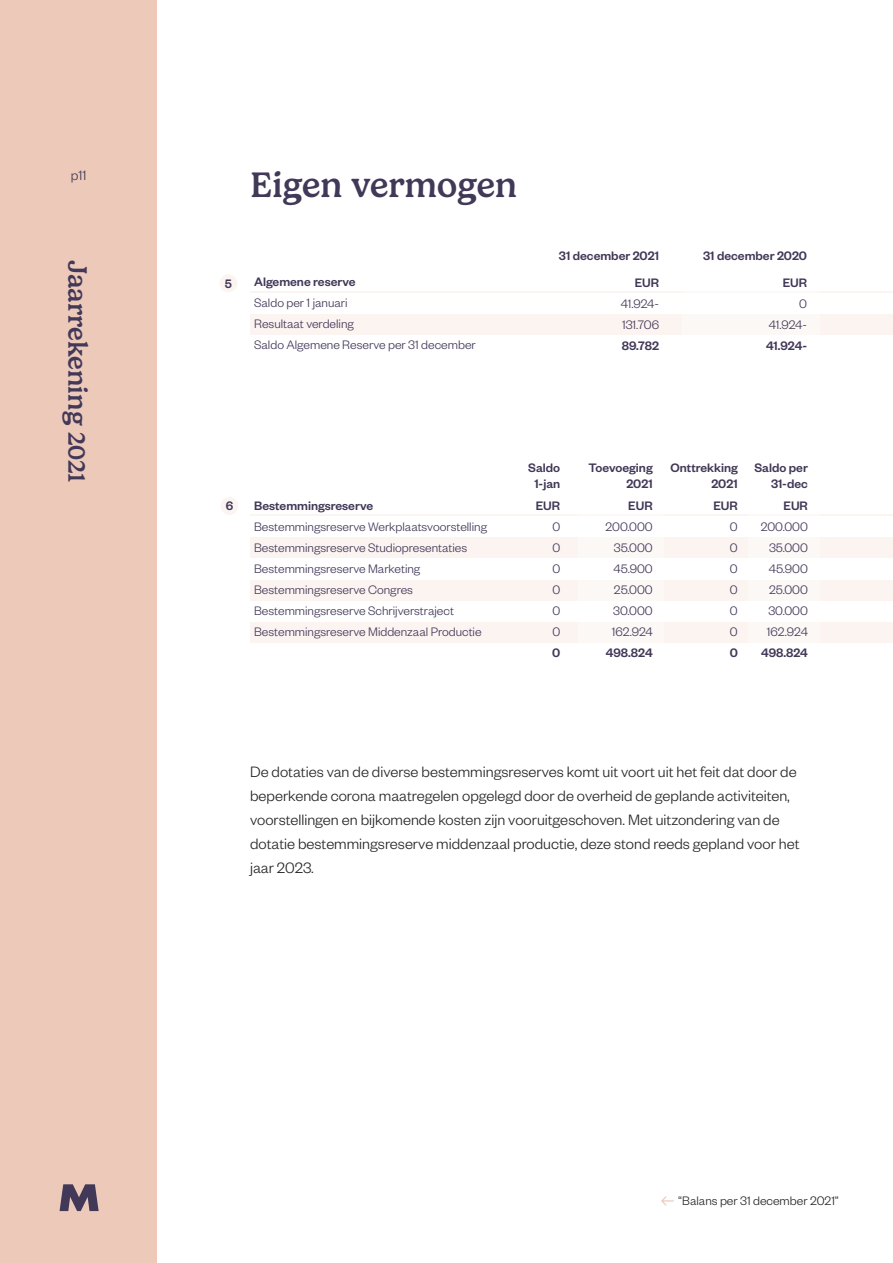
<style>
.page{position:relative;width:893px;height:1263px;background:#fff}
.page>*{position:absolute;margin:0;border:0;box-sizing:border-box;transform-origin:0 0}
.t1{font:500 36px "Gelica";color:#423857}
.t2{font:500 27px "Gelica";color:#423857}
.t3{font:300 16.5px/24px "Founders Grotesk";color:#262626}
.t4{font:300 15px "Founders Grotesk";color:#423857}
.t5{font:300 13.5px/21px "Founders Grotesk";color:#423857;text-align:justify}
.t6{font:500 13.5px/16.2px "Founders Grotesk";color:#423857;text-align:right}
.t7{font:300 13.5px "Founders Grotesk";color:#262626}
.s1{font-size:24px}
</style>
<div class="page">
<div style="left:0;top:0;width:156px;height:1263px;background:#edc9ba"></div>
<svg style="left:60px;top:1184px;width:39px;height:27px"></svg>
<svg style="left:661px;top:1196px;width:13px;height:9px"></svg>
<div style="left:250px;top:314px;width:643px;height:21px;background:#fbf4f1"></div>
<div style="left:250px;top:538px;width:643px;height:20px;background:#fbf4f1"></div>
<div style="left:250px;top:580px;width:643px;height:20px;background:#fbf4f1"></div>
<div style="left:250px;top:622px;width:643px;height:20px;background:#fbf4f1"></div>
<hr style="left:250px;top:291px;width:643px;height:1px;background:#fbf4f1">
<hr style="left:250px;top:514px;width:643px;height:2px;background:#fbf4f1">
<div style="left:682px;top:222px;width:138px;height:160px;background:#fff"></div>
<div style="left:578px;top:445px;width:86px;height:254px;background:#fff"></div>
<div style="left:748px;top:445px;width:72px;height:254px;background:#fff"></div>
<div style="left:220px;top:274px;width:17px;height:18px;background:#fbf4f1;border-radius:50%"></div>
<div style="left:221px;top:497px;width:17px;height:18px;background:#fbf4f1;border-radius:50%"></div>
<p class="t4" style="left:71px;top:166px;width:17px">p11</p>
<h2 class="t2" style="left:93px;top:260px;width:224px;rotate:90deg">Jaarrekening <span class="s1">2021</span></h2>
<h1 class="t1" style="left:250px;top:165px;width:268px">Eigen vermogen</h1>
<p class="t6" style="left:225px;top:274px;width:9px">5</p>
<p class="t6" style="left:254px;top:273px;width:103px">Algemene reserve</p>
<p class="t5" style="left:254px;top:292px;width:223px;text-align:left">Saldo per 1 januari<br>Resultaat verdeling<br>Saldo Algemene Reserve per 31 december</p>
<p class="t6" style="left:559px;top:247px;width:102px">31 december 2021</p>
<p class="t6" style="left:635px;top:274px;width:26px">EUR</p>
<p class="t5" style="left:621px;top:292px;width:40px">41.924-<br>131.706</p>
<p class="t6" style="left:622px;top:337px;width:39px">89.782</p>
<p class="t6" style="left:703px;top:247px;width:105px">31 december 2020</p>
<p class="t6" style="left:783px;top:274px;width:26px">EUR</p>
<p class="t5" style="left:769px;top:293px;width:40px;text-align:right">0<br>41.924-</p>
<p class="t6" style="left:766px;top:337px;width:43px">41.924-</p>
<p class="t6" style="left:226px;top:497px;width:9px">6</p>
<p class="t6" style="left:254px;top:496px;width:121px">Bestemmingsreserve</p>
<p class="t5" style="left:254px;top:515px;width:234px;text-align:left">Bestemmingsreserve Werkplaatsvoorstelling Bestemmingsreserve Studiopresentaties Bestemmingsreserve Marketing Bestemmingsreserve Congres Bestemmingsreserve Schrijverstraject Bestemmingsreserve Middenzaal Productie</p>
<p class="t6" style="left:528px;top:459px;width:34px;text-align:center">Saldo<br>1-jan</p>
<p class="t6" style="left:670px;top:459px;width:69px">Onttrekking<br>2021</p>
<p class="t6" style="left:588px;top:459px;width:66px">Toevoeging<br>2021</p>
<p class="t6" style="left:754px;top:459px;width:55px">Saldo per<br>31-dec</p>
<p class="t6" style="left:536px;top:497px;width:26px">EUR</p>
<p class="t5" style="left:552px;top:516px;width:9px">0<br>0<br>0<br>0<br>0<br>0</p>
<p class="t6" style="left:552px;top:644px;width:10px">0</p>
<p class="t6" style="left:628px;top:497px;width:26px">EUR</p>
<p class="t5" style="left:612px;top:516px;width:43px;text-indent:-6px">200.000<br>35.000<br>45.900<br>25.000<br>30.000<br>162.924</p>
<p class="t6" style="left:606px;top:644px;width:48px">498.824</p>
<p class="t6" style="left:713px;top:497px;width:26px">EUR</p>
<p class="t5" style="left:730px;top:516px;width:9px">0<br>0<br>0<br>0<br>0<br>0</p>
<p class="t6" style="left:730px;top:644px;width:10px">0</p>
<p class="t6" style="left:783px;top:497px;width:26px">EUR</p>
<p class="t5" style="left:767px;top:516px;width:43px;text-indent:-6px">200.000<br>35.000<br>45.900<br>25.000<br>30.000<br>162.924</p>
<p class="t6" style="left:761px;top:644px;width:48px">498.824</p>
<p class="t3" style="left:250px;top:759px;width:551px">De dotaties van de diverse bestemmingsreserves komt uit voort uit het feit dat door de beperkende corona maatregelen opgelegd door de overheid de geplande activiteiten, voorstellingen en bijkomende kosten zijn vooruitgeschoven. Met uitzondering van de dotatie bestemmingsreserve middenzaal productie, deze stond reeds gepland voor het jaar 2023.</p>
<p class="t7" style="left:678px;top:1192px;width:162px">“Balans per 31 december 2021”</p>
</div>
